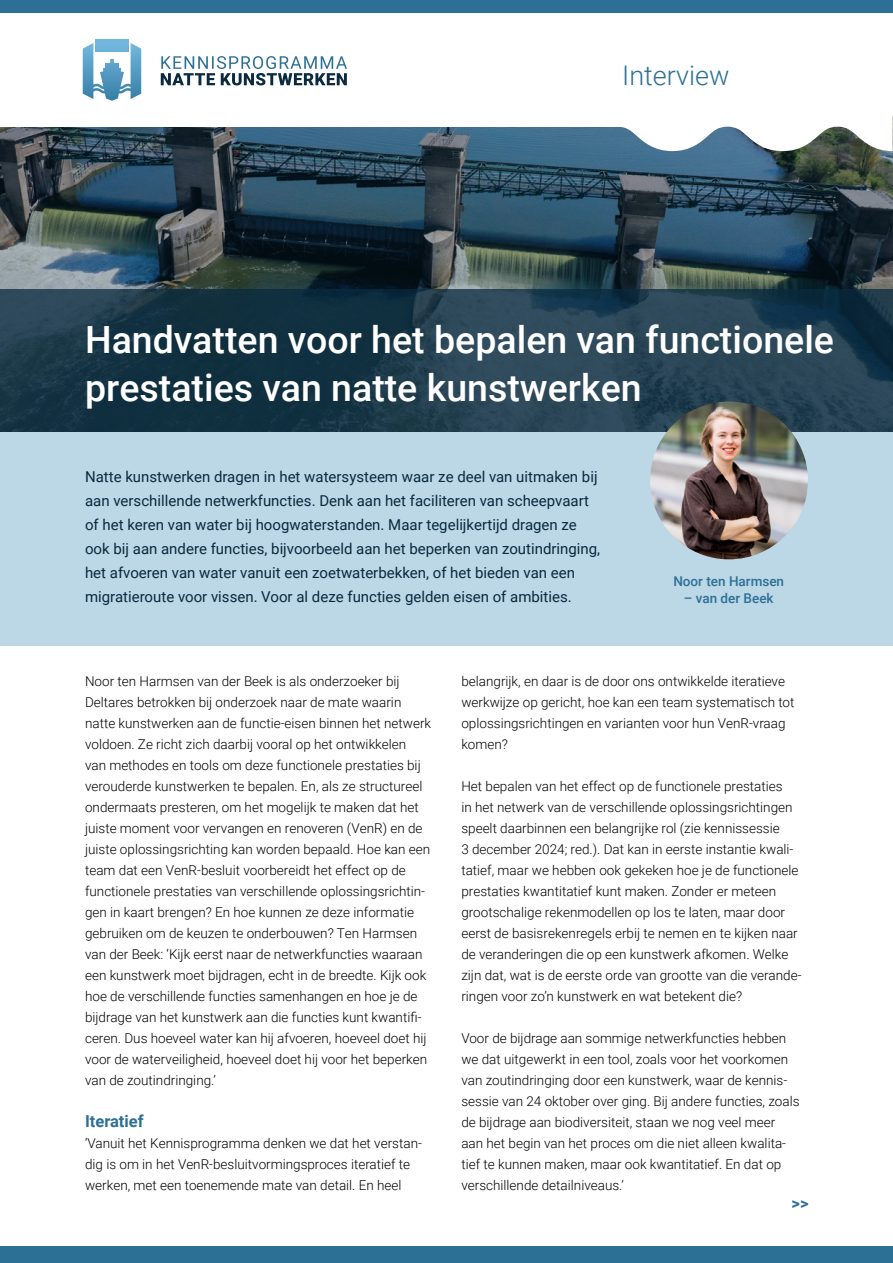
<style>
.page{position:relative;width:893px;height:1263px;background:#fff}
.page>*{position:absolute;margin:0;border:0;box-sizing:border-box;transform-origin:0 0}
.t1{font:500 37.5px/48px "Roboto";color:#fff}
.t2{font:300 27px "Roboto";color:#2d7095}
.t3{font:700 16.5px "Roboto";color:#2d7095}
.t4{font:15px/24px "Roboto";color:#082a3f}
.t5{font:300 13.5px/21px "Roboto";color:#000}
.t6{font:500 13.5px "Roboto";color:#2d7095}
</style>
<div class="page">
<img style="left:0;top:127px;width:893px;height:163px">
<svg style="left:0;top:290px;width:893px;height:143px;background:#1f3c4d"></svg>
<div style="left:0;top:433px;width:893px;height:213px;background:#bcd7e6"></div>
<img style="left:650px;top:401px;width:158px;height:158px;border-radius:79px">
<svg style="left:83px;top:43px;width:58px;height:58px"></svg>
<div style="left:95px;top:39px;width:34px;height:13px;background:#72b6dd"></div>
<svg style="left:161px;top:56px;width:186px;height:29px"></svg>
<svg style="left:617px;top:116px;width:276px;height:35px"></svg>
<div style="left:0;top:0;width:893px;height:13px;background:#2d7095"></div>
<div style="left:0;top:1246px;width:893px;height:17px;background:#2d7095"></div>
<h2 class="t2" style="left:622px;top:56px;width:109px">Interview</h2>
<h1 class="t1" style="left:85px;top:314px;width:750px">Handvatten voor het bepalen van functionele prestaties van natte kunstwerken</h1>
<p class="t4" style="left:85px;top:464px;width:517px">Natte kunstwerken dragen in het watersysteem waar ze deel van uitmaken bij aan verschillende netwerkfuncties. Denk aan het faciliteren van scheepvaart of het keren van water bij hoogwaterstanden. Maar tegelijkertijd dragen ze ook bij aan andere functies, bijvoorbeeld aan het beperken van zoutindringing, het afvoeren van water vanuit een zoetwaterbekken, of het bieden van een migratieroute voor vissen. Voor al deze functies gelden eisen of ambities.</p>
<p class="t6" style="left:673px;top:572px;width:112px">Noor ten Harmsen</p>
<p class="t6" style="left:684px;top:588px;width:91px">– van der Beek</p>
<p class="t5" style="left:85px;top:670px;width:348px">Noor ten Harmsen van der Beek is als onderzoeker bij Deltares betrokken bij onderzoek naar de mate waarin natte kunstwerken aan de functie-eisen binnen het netwerk voldoen. Ze richt zich daarbij vooral op het ontwikkelen<br>van methodes en tools om deze functionele prestaties bij verouderde kunstwerken te bepalen. En, als ze structureel ondermaats presteren, om het mogelijk te maken dat het juiste moment voor vervangen en renoveren (VenR) en de juiste oplossingsrichting kan worden bepaald. Hoe kan een team dat een VenR-besluit voorbereidt het effect op de functionele prestaties van verschillende oplossingsrichtin&shy;gen in kaart brengen? En hoe kunnen ze deze informatie gebruiken om de keuzen te onderbouwen? Ten Harmsen van der Beek: ‘Kijk eerst naar de netwerkfuncties waaraan een kunstwerk moet bijdragen, echt in de breedte. Kijk ook hoe de verschillende functies samenhangen en hoe je de bijdrage van het kunstwerk aan die functies kunt kwantifi&shy;ceren. Dus hoeveel water kan hij afvoeren, hoeveel doet hij voor de waterveiligheid, hoeveel doet hij voor het beperken van de zoutindringing.’</p>
<p class="t3" style="left:85px;top:1109px;width:60px">Iteratief</p>
<p class="t5" style="left:85px;top:1132px;width:338px">‘Vanuit het Kennisprogramma denken we dat het verstan&shy;dig is om in het VenR-besluitvormingsproces iteratief te werken, met een toenemende mate van detail. En heel</p>
<p class="t5" style="left:461px;top:670px;width:335px">belangrijk, en daar is de door ons ontwikkelde iteratieve werkwijze op gericht, hoe kan een team systematisch tot oplossingsrichtingen en varianten voor hun VenR-vraag komen?</p>
<p class="t5" style="left:461px;top:775px;width:342px">Het bepalen van het effect op de functionele prestaties<br>in het netwerk van de verschillende oplossingsrichtingen speelt daarbinnen een belangrijke rol (zie kennissessie<br>3 december 2024; red.). Dat kan in eerste instantie kwali&shy;tatief, maar we hebben ook gekeken hoe je de functionele prestaties kwantitatief kunt maken. Zonder er meteen grootschalige rekenmodellen op los te laten, maar door eerst de basisrekenregels erbij te nemen en te kijken naar de veranderingen die op een kunstwerk afkomen. Welke zijn dat, wat is de eerste orde van grootte van die verande&shy;ringen voor zo’n kunstwerk en wat betekent die?</p>
<p class="t5" style="left:461px;top:1027px;width:340px">Voor de bijdrage aan sommige netwerkfuncties hebben we dat uitgewerkt in een tool, zoals voor het voorkomen van zoutindringing door een kunstwerk, waar de kennis&shy;sessie van 24 oktober over ging. Bij andere functies, zoals de bijdrage aan biodiversiteit, staan we nog veel meer aan het begin van het proces om die niet alleen kwalita&shy;tief te kunnen maken, maar ook kwantitatief. En dat op verschillende detailniveaus.’</p>
<p class="t3" style="left:792px;top:1191px;width:19px">&gt;&gt;</p>
</div>
